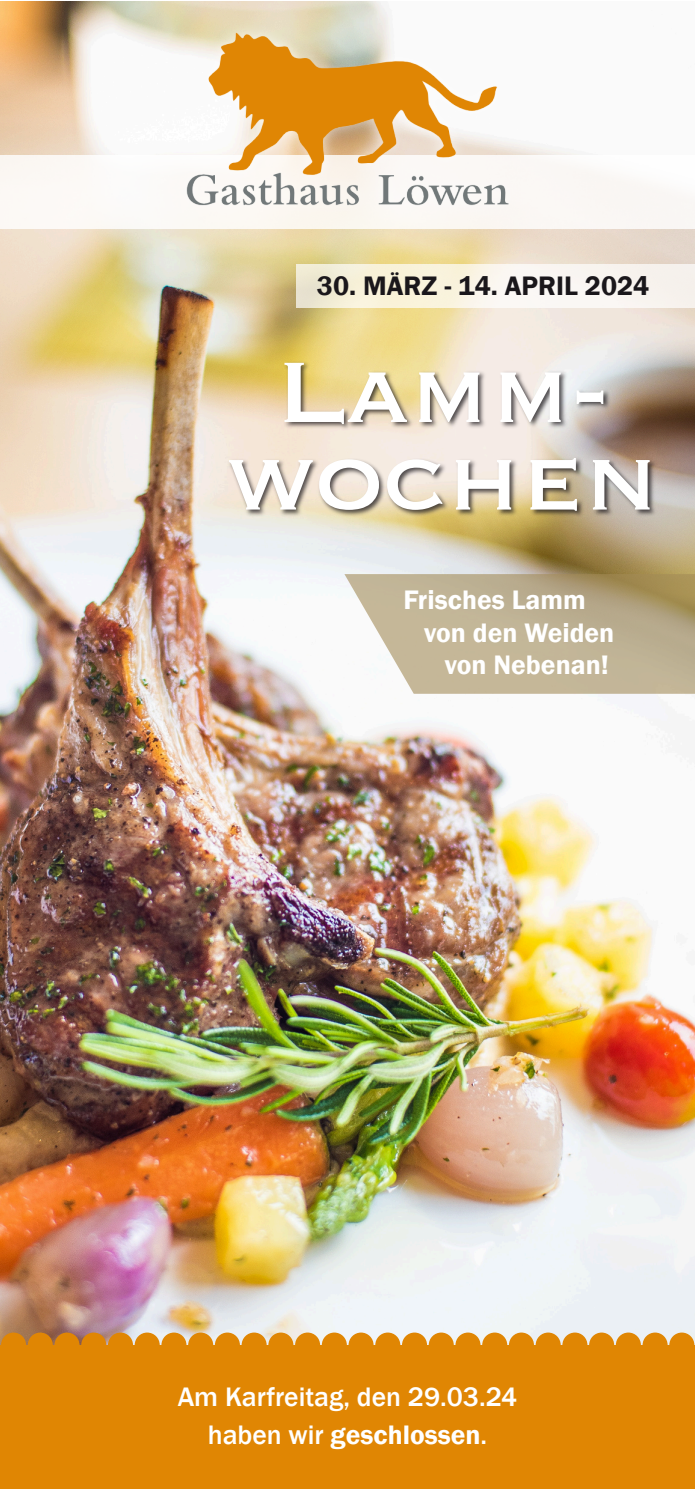
<style>
.page{position:relative;width:695px;height:1489px;background:#fff}
.page>*{position:absolute;margin:0;border:0;box-sizing:border-box;transform-origin:0 0}
.t1{font:112.5px "Copperplate";color:#fff}
.t2{font:600 27.5px "Franklin Gothic";color:#fff}
.t3{font:500 27.5px "Franklin Gothic";color:#fff}
.t4{font:600 27.5px "Franklin Gothic";color:#1a171b}
.s1{font-weight:500}
</style>
<div class="page">
<img style="left:0;top:2px;width:694px;height:1330px">
<div style="left:0;top:155px;width:694px;height:74px;background:#fbf8f5"></div>
<img style="left:171px;top:19px;width:350px;height:187px">
<img style="left:227px;top:361px;width:430px;height:157px">
<div style="left:0;top:1345px;width:694px;height:143px;background:#e08603"></div>
<svg style="left:344px;top:574px;width:350px;height:119px;background:#c3b79a"></svg>
<svg style="left:0;top:1332px;width:694px;height:13px;background:#df9e42"></svg>
<div style="left:296px;top:263px;width:398px;height:44px;background:#fff;opacity:.7"></div>
<p class="t4" style="left:317px;top:276px;width:334px">30. MÄRZ - 14. APRIL 2024</p>
<p class="t1" style="left:277px;top:336px;width:333px">Lamm-</p>
<p class="t1" style="left:227px;top:423px;width:433px">wochen</p>
<p class="t2" style="left:403px;top:590px;width:184px">Frisches Lamm</p>
<p class="t2" style="left:424px;top:622px;width:192px">von den Weiden</p>
<p class="t2" style="left:444px;top:655px;width:166px">von Nebenan!</p>
<p class="t3" style="left:178px;top:1386px;width:341px">Am Karfreitag, den 29.03.24</p>
<p class="t2" style="left:208px;top:1424px;width:281px"><span class="s1">haben wir</span> geschlossen<span class="s1">.</span></p>
</div>
